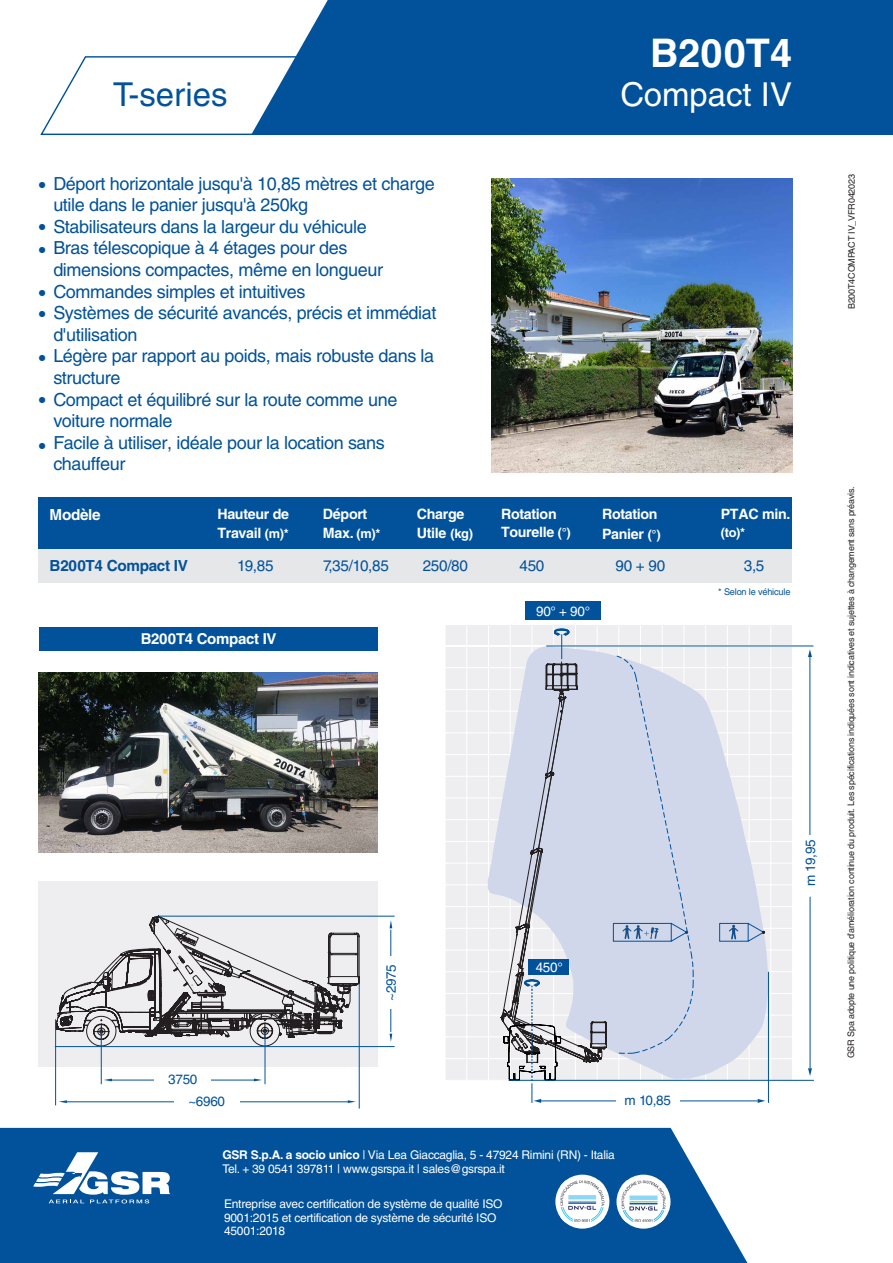
<style>
.page{position:relative;width:893px;height:1263px;background:#fff}
.page>*{position:absolute;margin:0;border:0;box-sizing:border-box;transform-origin:0 0}
.t1{font:700 39.45px "Helvetica LT Std";color:#fff}
.t2{font:32.85px "Helvetica LT Std";color:#fff}
.t3{font:32.85px "Helvetica LT Std";color:#01529a}
.t4{font:19.5px "Helvetica LT Std";color:#01529a}
.t5{font:18px/21.6px "Helvetica LT Std";letter-spacing:-.02em;color:#01529a}
.t6{font:15.3px "Helvetica LT Std";letter-spacing:-.02em;color:#01529a}
.t7{font:700 15.3px "Helvetica LT Std";letter-spacing:-.02em;color:#01529a}
.t8{font:700 15.3px "Helvetica LT Std";letter-spacing:-.02em;color:#fff}
.t9{font:700 15px "Helvetica LT Std";letter-spacing:-.02em;color:#fff}
.t10{font:700 14.25px "Helvetica LT Std";letter-spacing:-.02em;color:#fff}
.t11{font:13.5px "Helvetica LT Std";letter-spacing:-.02em;color:#01529a}
.t12{font:13.5px "Helvetica LT Std";letter-spacing:-.02em;color:#fff}
.t13{font:700 12.75px "Helvetica LT Std";color:#fff}
.t14{font:12px/13.6px "Helvetica LT Std";letter-spacing:-.02em;color:#fff}
.t15{font:9.15px "Helvetica LT Std";letter-spacing:-.02em;color:#01529a}
.t16{font:9px "Helvetica LT Std";letter-spacing:-.02em;color:#231f20}
.s1{font-size:19.5px}
.s2{font-size:12.75px}
.s3{font-weight:700}
</style>
<div class="page">
<div style="left:38px;top:881px;width:340px;height:186px;background:#eeeef0"></div>
<svg style="left:40px;top:56px;width:211px;height:79px"></svg>
<img style="left:39px;top:672px;width:338px;height:180px">
<div style="left:251px;top:0;width:642px;height:135px;background:#01529a"></div>
<img style="left:491px;top:178px;width:301px;height:294px">
<div style="left:38px;top:548px;width:754px;height:35px;background:#e6e7e9"></div>
<div style="left:38px;top:497px;width:754px;height:52px;background:#01529a"></div>
<div style="left:0;top:1128px;width:747px;height:135px;background:#01529a"></div>
<svg style="left:33px;top:1152px;width:137px;height:51px"></svg>
<div style="left:555px;top:1175px;width:54px;height:54px;background:#fff;border-radius:50%"></div>
<img style="left:560px;top:1180px;width:44px;height:42px">
<div style="left:616px;top:1175px;width:54px;height:54px;background:#fff;border-radius:50%"></div>
<img style="left:621px;top:1180px;width:44px;height:42px">
<div style="left:39px;top:627px;width:339px;height:24px;background:#01529a"></div>
<div style="left:445px;top:624px;width:347px;height:456px;background:#eeeef0"></div>
<hr style="left:445px;top:1058px;width:347px;height:1px;background:#fff">
<hr style="left:445px;top:1037px;width:347px;height:1px;background:#fff">
<hr style="left:445px;top:1015px;width:347px;height:1px;background:#fff">
<hr style="left:445px;top:993px;width:347px;height:1px;background:#fff">
<hr style="left:445px;top:971px;width:347px;height:1px;background:#fff">
<hr style="left:445px;top:950px;width:347px;height:1px;background:#fff">
<hr style="left:445px;top:928px;width:347px;height:1px;background:#fff">
<hr style="left:445px;top:906px;width:347px;height:1px;background:#fff">
<hr style="left:445px;top:885px;width:347px;height:1px;background:#fff">
<hr style="left:445px;top:863px;width:347px;height:1px;background:#fff">
<hr style="left:445px;top:841px;width:347px;height:1px;background:#fff">
<hr style="left:445px;top:819px;width:347px;height:1px;background:#fff">
<hr style="left:445px;top:798px;width:347px;height:1px;background:#fff">
<hr style="left:445px;top:776px;width:347px;height:1px;background:#fff">
<hr style="left:445px;top:754px;width:347px;height:1px;background:#fff">
<hr style="left:445px;top:733px;width:347px;height:1px;background:#fff">
<hr style="left:445px;top:711px;width:347px;height:1px;background:#fff">
<hr style="left:445px;top:689px;width:347px;height:1px;background:#fff">
<hr style="left:445px;top:667px;width:347px;height:1px;background:#fff">
<hr style="left:445px;top:646px;width:347px;height:1px;background:#fff">
<hr style="left:445px;top:624px;width:1px;height:456px;background:#fff">
<hr style="left:466px;top:624px;width:1px;height:456px;background:#fff">
<hr style="left:488px;top:624px;width:1px;height:456px;background:#fff">
<hr style="left:705px;top:624px;width:1px;height:456px;background:#fff">
<hr style="left:727px;top:624px;width:1px;height:456px;background:#fff">
<hr style="left:749px;top:624px;width:1px;height:456px;background:#fff">
<hr style="left:771px;top:624px;width:1px;height:456px;background:#fff">
<hr style="left:445px;top:624px;width:347px;height:1px;background:#fff">
<svg style="left:488px;top:690px;width:280px;height:389px;fill:#d0d7ea"></svg>
<svg style="left:719px;top:922px;width:46px;height:20px"></svg>
<svg style="left:808px;top:649px;width:4px;height:8px"></svg>
<svg style="left:808px;top:1068px;width:4px;height:8px"></svg>
<hr style="left:810px;top:897px;width:1px;height:171px;background:#01529a">
<hr style="left:810px;top:657px;width:1px;height:199px;background:#01529a">
<hr style="left:768px;top:972px;width:1px;height:131px;background:#01529a">
<hr style="left:546px;top:646px;width:267px;height:1px;background:#01529a">
<svg style="left:758px;top:1099px;width:7px;height:4px"></svg>
<hr style="left:538px;top:1100px;width:220px;height:1px;background:#01529a">
<hr style="left:509px;top:1080px;width:305px;height:1px;background:#01529a">
<svg style="left:500px;top:625px;width:194px;height:478px"></svg>
<div style="left:525px;top:602px;width:76px;height:18px;background:#01529a"></div>
<div style="left:805px;top:835px;width:10px;height:55px;background:#fff"></div>
<div style="left:616px;top:1096px;width:63px;height:10px;background:#fff"></div>
<div style="left:528px;top:959px;width:40px;height:16px;background:#01529a"></div>
<hr style="left:111px;top:1080px;width:144px;height:1px;background:#01529a">
<svg style="left:104px;top:1078px;width:8px;height:3px"></svg>
<svg style="left:254px;top:1078px;width:8px;height:3px"></svg>
<hr style="left:66px;top:1101px;width:282px;height:1px;background:#01529a">
<svg style="left:59px;top:1100px;width:8px;height:3px"></svg>
<svg style="left:348px;top:1100px;width:8px;height:3px"></svg>
<hr style="left:390px;top:930px;width:1px;height:101px;background:#01529a">
<svg style="left:390px;top:1034px;width:2px;height:8px"></svg>
<svg style="left:390px;top:920px;width:2px;height:8px"></svg>
<hr style="left:55px;top:1046px;width:339px;height:1px;background:#01529a">
<hr style="left:159px;top:916px;width:235px;height:1px;background:#01529a">
<svg style="left:54px;top:915px;width:306px;height:139px"></svg>
<hr style="left:101px;top:1032px;width:1px;height:52px;background:#01529a">
<hr style="left:265px;top:1031px;width:1px;height:53px;background:#01529a">
<hr style="left:55px;top:1019px;width:1px;height:86px;background:#01529a">
<hr style="left:359px;top:983px;width:1px;height:125px;background:#01529a">
<div style="left:386px;top:956px;width:10px;height:53px;background:#fff"></div>
<div style="left:174px;top:1096px;width:66px;height:11px;background:#fff"></div>
<div style="left:155px;top:1074px;width:56px;height:11px;background:#fff"></div>
<p class="t1" style="left:650px;top:29px;width:143px">B200T4</p>
<p class="t3" style="left:113px;top:75px;width:116px">T-series</p>
<p class="t2" style="left:621px;top:75px;width:173px">Compact IV</p>
<p class="t5" style="left:53px;top:172px;width:383px">Déport horizontale jusqu'à 10,85 mètres et charge utile dans le panier jusqu'à 250kg</p>
<p class="t5" style="left:53px;top:216px;width:331px;text-indent:-15px"><span class="s1">•</span> Stabilisateurs dans la largeur du véhicule Bras télescopique à 4 étages pour des dimensions compactes, même en longueur Commandes simples et intuitives</p>
<p class="t5" style="left:53px;top:302px;width:385px;text-indent:-15px"><span class="s1">•</span> Systèmes de sécurité avancés, précis et immédiat d'utilisation<br>Légère par rapport au poids, mais robuste dans la structure</p>
<p class="t5" style="left:53px;top:388px;width:346px;text-indent:-15px"><span class="s1">•</span> Compact et équilibré sur la route comme une voiture normale<br>Facile à utiliser, idéale pour la location sans chauffeur</p>
<p class="t4" style="left:39px;top:174px;width:8px">•</p>
<p class="t4" style="left:39px;top:238px;width:8px">•</p>
<p class="t4" style="left:39px;top:282px;width:8px">•</p>
<p class="t4" style="left:39px;top:347px;width:8px">•</p>
<p class="t4" style="left:39px;top:434px;width:8px">•</p>
<p class="t10" style="left:323px;top:505px;width:46px">Déport</p>
<p class="t10" style="left:323px;top:524px;width:59px">Max. <span class="s2">(m)*</span></p>
<p class="t10" style="left:417px;top:505px;width:49px">Charge</p>
<p class="t10" style="left:417px;top:524px;width:58px">Utile <span class="s2">(kg)</span></p>
<p class="t10" style="left:501px;top:505px;width:57px">Rotation</p>
<p class="t10" style="left:501px;top:523px;width:71px">Tourelle <span class="s2">(°)</span></p>
<p class="t10" style="left:602px;top:505px;width:57px">Rotation</p>
<p class="t10" style="left:602px;top:525px;width:60px">Panier <span class="s2">(°)</span></p>
<p class="t8" style="left:50px;top:505px;width:53px">Modèle</p>
<p class="t10" style="left:217px;top:505px;width:73px">Hauteur de</p>
<p class="t10" style="left:217px;top:524px;width:73px">Travail <span class="s2">(m)*</span></p>
<p class="t7" style="left:50px;top:556px;width:140px">B200T4 Compact IV</p>
<p class="t10" style="left:721px;top:506px;width:71px">PTAC min.</p>
<p class="t13" style="left:721px;top:524px;width:26px">(to)*</p>
<p class="t6" style="left:237px;top:557px;width:38px">19,85</p>
<p class="t6" style="left:323px;top:557px;width:67px">7,35/10,85</p>
<p class="t6" style="left:423px;top:557px;width:47px">250/80</p>
<p class="t6" style="left:519px;top:557px;width:26px">450</p>
<p class="t6" style="left:616px;top:557px;width:51px">90 + 90</p>
<p class="t6" style="left:744px;top:557px;width:22px">3,5</p>
<p class="t9" style="left:141px;top:629px;width:137px">B200T4 Compact IV</p>
<p class="t12" style="left:536px;top:603px;width:56px">90° + 90°</p>
<p class="t15" style="left:718px;top:586px;width:74px">* Selon le véhicule</p>
<p class="t11" style="left:383px;top:1001px;width:38px;rotate:-90deg">~2975</p>
<p class="t12" style="left:536px;top:959px;width:29px">450°</p>
<p class="t11" style="left:168px;top:1072px;width:31px">3750</p>
<p class="t11" style="left:188px;top:1093px;width:38px">~6960</p>
<p class="t11" style="left:625px;top:1093px;width:48px">m 10,85</p>
<p class="t14" style="left:222px;top:1147px;width:394px"><span class="s3">GSR S.p.A. a socio unico</span> | Via Lea Giaccaglia, 5 - 47924 Rimini (RN) - Italia</p>
<p class="t14" style="left:222px;top:1162px;width:284px">Tel. + 39 0541 397811 | www.gsrspa.it | sales@gsrspa.it</p>
<p class="t14" style="left:224px;top:1197px;width:280px">Entreprise avec certification de système de qualité ISO<br>9001:2015 et certification de système de sécurité ISO<br>45001:2018</p>
<p class="t11" style="left:802px;top:886px;width:48px;rotate:-90deg">m 19,95</p>
<p class="t16" style="left:846px;top:309px;width:136px;rotate:-90deg">B200T4COMPACT IV_VFR042023</p>
<p class="t16" style="left:846px;top:1058px;width:574px;rotate:-90deg">GSR Spa adopte une politique d’amélioration continue du produit. Les spécifications indiquées sont indicatives et sujettes à changement sans préavis.</p>
</div>
